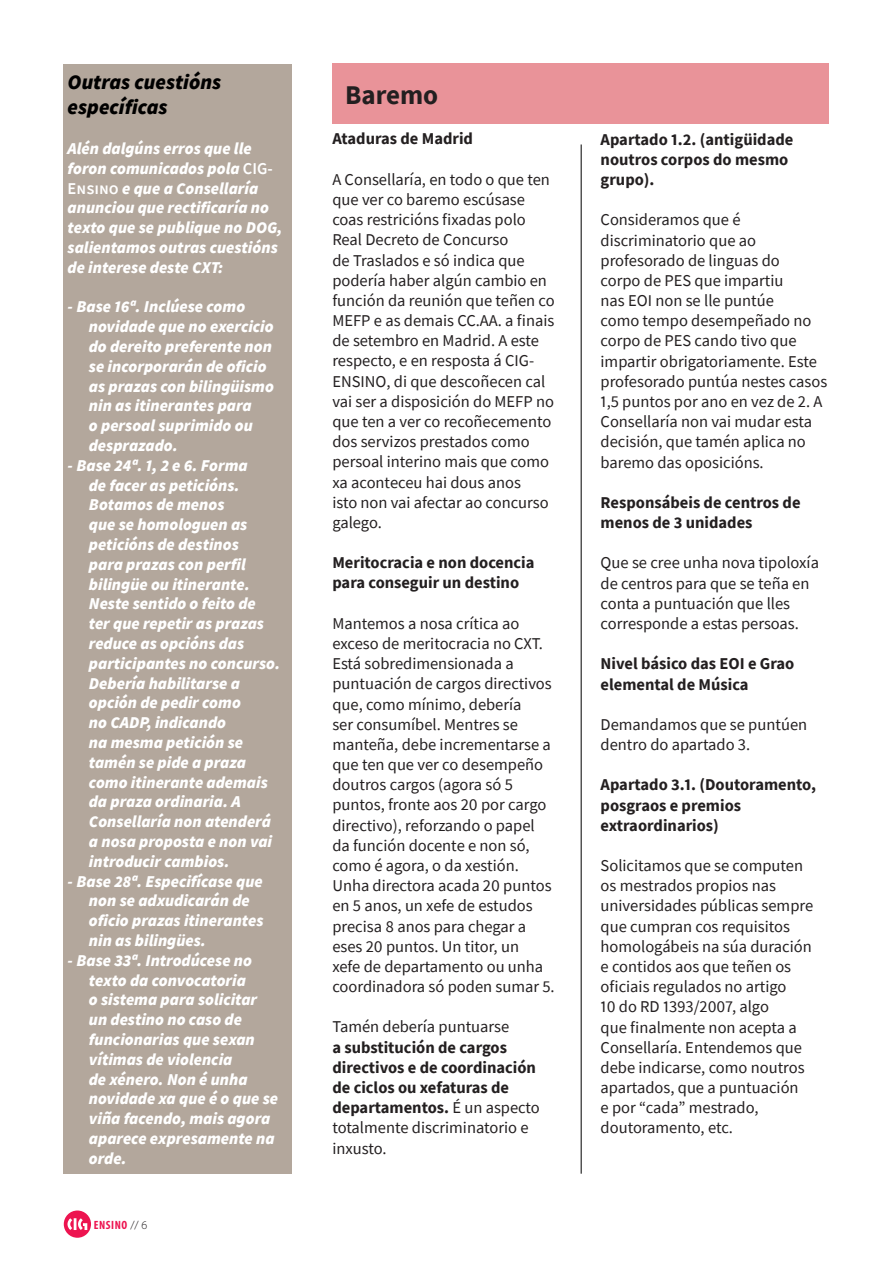
<style>
.page{position:relative;width:893px;height:1263px;background:#fff}
.page>*{position:absolute;margin:0;border:0;box-sizing:border-box;transform-origin:0 0}
.t1{font:700 27px "Source Sans Pro";color:#231f20}
.t2{font:italic 900 21px/25.2px "Source Sans Pro";color:#000}
.t3{font:16.5px/20.2px "Source Sans Pro";color:#231f20}
.t4{font:italic 900 16.5px/19.8px "Source Sans Pro";color:#fff}
.t5{font:700 16.5px/20.2px "Source Sans Pro";color:#231f20}
.t6{font:700 condensed 12px "Myriad Pro";letter-spacing:.05em;color:#ed1450}
.s1{font-weight:600;font-style:normal}
.s2{font-weight:300;font-stretch:normal;color:#231f20}
.s3{font-weight:400}
</style>
<div class="page">
<div style="left:64px;top:1210px;width:27px;height:28px;background:#ed1450;border-radius:50%"></div>
<svg style="left:67px;top:1218px;width:20px;height:12px"></svg>
<div style="left:63px;top:64px;width:229px;height:1109px;background:#b3a79c"></div>
<hr style="left:581px;top:144px;width:1px;height:1030px;background:#000">
<div style="left:332px;top:64px;width:497px;height:60px;background:#e99399"></div>
<p class="t2" style="left:68px;top:69px;width:155px">Outras cuestións específicas</p>
<p class="t4" style="left:68px;top:138px;width:216px">Alén dalgúns erros que lle foron comunicados pola <span class="s1">CIG-<br>Ensino</span> e que a Consellaría anunciou que rectificaría no texto que se publique no DOG, salientamos outras cuestións de interese deste CXT:</p>
<p class="t4" style="left:89px;top:296px;width:187px;text-indent:-21px">- Base 16ª. Inclúese como novidade que no exercicio do dereito preferente non se incorporarán de oficio as prazas con bilingüismo nin as itinerantes para<br>o persoal suprimido ou desprazado.</p>
<p class="t4" style="left:89px;top:455px;width:193px;text-indent:-21px">- Base 24ª. 1, 2 e 6. Forma<br>de facer as peticións.<br>Botamos de menos<br>que se homologuen as peticións de destinos<br>para prazas con perfil bilingüe ou itinerante.<br>Neste sentido o feito de ter que repetir as prazas reduce as opcións das participantes no concurso.<br>Debería habilitarse a opción de pedir como<br>no CADP, indicando<br>na mesma petición se tamén se pide a praza como itinerante ademais da praza ordinaria. A<br>Consellaría non atenderá a nosa proposta e non vai introducir cambios.</p>
<p class="t4" style="left:89px;top:871px;width:176px;text-indent:-21px">- Base 28ª. Especifícase que non se adxudicarán de oficio prazas itinerantes nin as bilingües.</p>
<p class="t4" style="left:89px;top:950px;width:191px;text-indent:-21px">- Base 33ª. Introdúcese no texto da convocatoria<br>o sistema para solicitar un destino no caso de funcionarias que sexan vítimas de violencia<br>de xénero. Non é unha novidade xa que é o que se viña facendo, mais agora aparece expresamente na orde.</p>
<p class="t6" style="left:94px;top:1217px;width:55px">ENSINO <span class="s2">// 6</span></p>
<h1 class="t1" style="left:345px;top:77px;width:95px">Baremo</h1>
<p class="t5" style="left:332px;top:129px;width:142px">Ataduras de Madrid</p>
<p class="t3" style="left:332px;top:169px;width:224px">A Consellaría, en todo o que ten que ver co baremo escúsase coas restricións fixadas polo<br>Real Decreto de Concurso<br>de Traslados e só indica que podería haber algún cambio en función da reunión que teñen co<br>MEFP e as demais CC.AA. a finais de setembro en Madrid. A este respecto, e en resposta á CIG-<br>ENSINO, di que descoñecen cal vai ser a disposición do MEFP no que ten a ver co recoñecemento dos servizos prestados como persoal interino mais que como xa aconteceu hai dous anos<br>isto non vai afectar ao concurso galego.</p>
<p class="t5" style="left:332px;top:552px;width:204px">Meritocracia e non docencia para conseguir un destino</p>
<p class="t3" style="left:332px;top:613px;width:224px">Mantemos a nosa crítica ao exceso de meritocracia no CXT.<br>Está sobredimensionada a puntuación de cargos directivos que, como mínimo, debería<br>ser consumíbel. Mentres se manteña, debe incrementarse a que ten que ver co desempeño doutros cargos (agora só 5 puntos, fronte aos 20 por cargo directivo), reforzando o papel da función docente e non só, como é agora, o da xestión.<br>Unha directora acada 20 puntos en 5 anos, un xefe de estudos precisa 8 anos para chegar a eses 20 puntos. Un titor, un<br>xefe de departamento ou unha coordinadora só poden sumar 5.</p>
<p class="t3" style="left:332px;top:1017px;width:178px">Tamén debería puntuarse</p>
<p class="t5" style="left:332px;top:1037px;width:209px">a substitución de cargos directivos e de coordinación de ciclos ou xefaturas de departamentos. <span class="s3">É un aspecto totalmente discriminatorio e inxusto.</span></p>
<p class="t5" style="left:601px;top:129px;width:194px">Apartado 1.2. (antigüidade noutros corpos do mesmo grupo).</p>
<p class="t3" style="left:601px;top:210px;width:228px">Consideramos que é discriminatorio que ao profesorado de linguas do<br>corpo de PES que impartiu<br>nas EOI non se lle puntúe<br>como tempo desempeñado no corpo de PES cando tivo que impartir obrigatoriamente. Este profesorado puntúa nestes casos<br>1,5 puntos por ano en vez de 2. A<br>Consellaría non vai mudar esta decisión, que tamén aplica no baremo das oposicións.</p>
<p class="t5" style="left:601px;top:492px;width:201px">Responsábeis de centros de menos de 3 unidades</p>
<p class="t3" style="left:601px;top:553px;width:220px">Que se cree unha nova tipoloxía de centros para que se teña en conta a puntuación que lles corresponde a estas persoas.</p>
<p class="t5" style="left:601px;top:653px;width:195px">Nivel básico das EOI e Grao elemental de Música</p>
<p class="t3" style="left:601px;top:714px;width:208px">Demandamos que se puntúen dentro do apartado 3.</p>
<p class="t5" style="left:601px;top:774px;width:217px">Apartado 3.1. (Doutoramento, posgraos e premios extraordinarios)</p>
<p class="t3" style="left:601px;top:855px;width:214px">Solicitamos que se computen os mestrados propios nas universidades públicas sempre que cumpran cos requisitos homologábeis na súa duración e contidos aos que teñen os oficiais regulados no artigo<br>10 do RD 1393/2007, algo<br>que finalmente non acepta a<br>Consellaría. Entendemos que debe indicarse, como noutros apartados, que a puntuación<br>e por “cada” mestrado, doutoramento, etc.</p>
</div>
